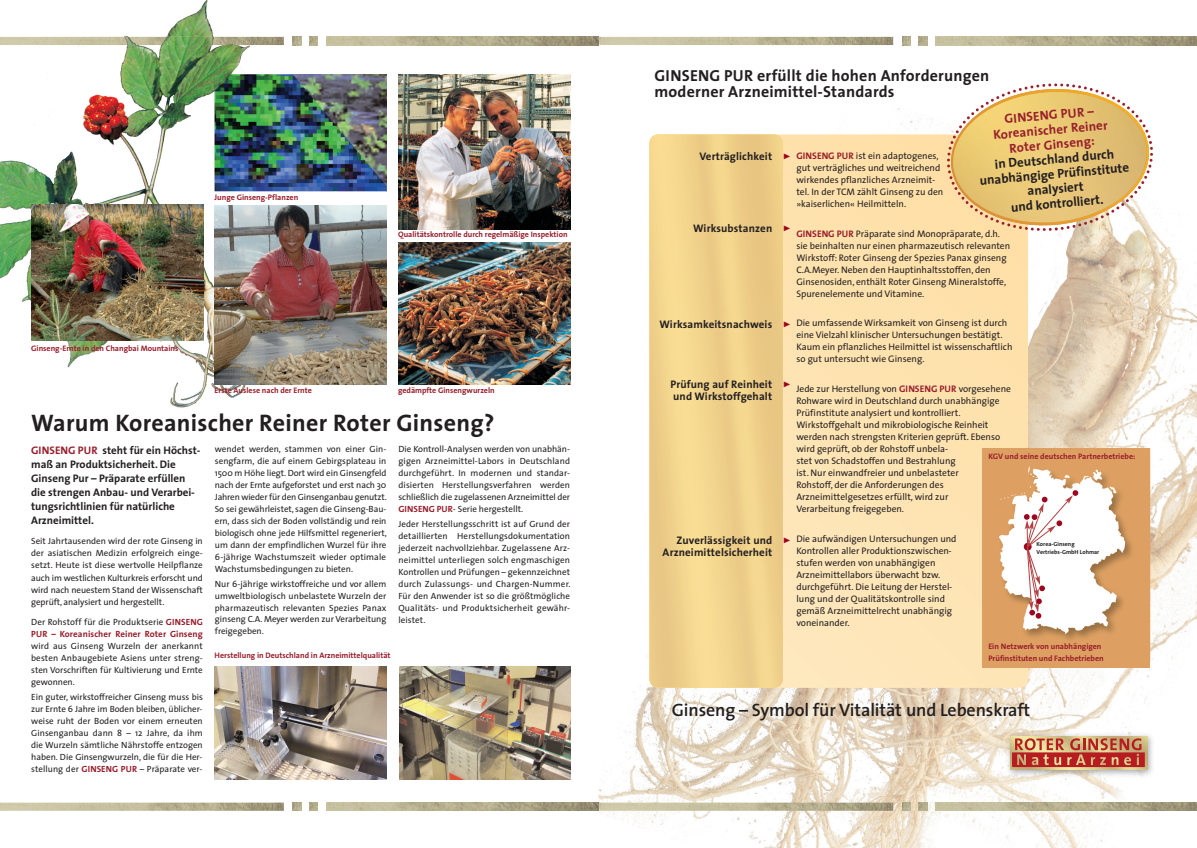
<style>
.page{position:relative;width:1197px;height:848px;background:#fff}
.page>*{position:absolute;margin:0;border:0;box-sizing:border-box;transform-origin:0 0}
.t1{font:700 24px "The Sans";letter-spacing:.01em;color:#231f20}
.t2{font:600 18px "The Sans";letter-spacing:-.005em;color:#231f20}
.t3{font:700 16px/16px "The Sans";letter-spacing:.01em;color:#231f20}
.t4{font:16px "Meta Plus Medium Caps";color:#9d061f}
.t5{font:700 13px/14.8px "The Sans";color:#231f20;text-align:center}
.t6{font:700 13px/14.8px "The Sans";color:#981f2c;text-align:center}
.t7{font:700 11px/14px "The Sans";color:#231f20}
.t8{font:9.5px/12px "The Sans";color:#231f20}
.t9{font:9px/12px "The Sans";color:#231f20;text-align:justify}
.t10{font:700 9px/12px "The Sans";letter-spacing:.01em;color:#981f2c}
.t11{font:700 8px/12px "The Sans";color:#981f2c}
.t12{font:700 5.9px/7.4px "The Sans";color:#231f20}
.s1{color:#981f2c}
.s2{font-weight:400;color:#231f20}
.s3{font-weight:700;color:#981f2c}
</style>
<div class="page">
<img style="left:598px;top:36px;width:598px;height:812px">
<div style="left:649px;top:135px;width:378px;height:552px;background:#fee3b0;border-radius:9px"></div>
<img style="left:649px;top:135px;width:133px;height:552px">
<svg style="left:293px;top:37px;width:8px;height:8px"></svg>
<svg style="left:309px;top:37px;width:9px;height:8px"></svg>
<img style="left:326px;top:37px;width:567px;height:8px">
<img style="left:0;top:37px;width:284px;height:8px">
<svg style="left:943px;top:80px;width:213px;height:152px"></svg>
<img style="left:952px;top:92px;width:194px;height:131px">
<svg style="left:902px;top:37px;width:8px;height:8px"></svg>
<svg style="left:918px;top:37px;width:9px;height:8px"></svg>
<img style="left:935px;top:37px;width:261px;height:8px">
<svg style="left:902px;top:802px;width:8px;height:8px"></svg>
<svg style="left:918px;top:802px;width:9px;height:8px"></svg>
<img style="left:935px;top:802px;width:261px;height:8px">
<img style="left:326px;top:802px;width:567px;height:8px">
<img style="left:85px;top:0;width:176px;height:37px">
<img style="left:0;top:45px;width:386px;height:363px">
<img style="left:76px;top:37px;width:192px;height:8px">
<svg style="left:293px;top:802px;width:8px;height:8px"></svg>
<svg style="left:309px;top:802px;width:9px;height:8px"></svg>
<img style="left:0;top:802px;width:284px;height:8px">
<img style="left:398px;top:243px;width:172px;height:142px">
<img style="left:398px;top:74px;width:172px;height:155px">
<img style="left:399px;top:666px;width:171px;height:113px">
<img style="left:214px;top:666px;width:172px;height:113px">
<img style="left:1003px;top:729px;width:154px;height:51px">
<img style="left:1009px;top:736px;width:137px;height:33px">
<svg style="left:1011px;top:738px;width:133px;height:29px;background:#c3644d"></svg>
<img style="left:214px;top:205px;width:172px;height:180px">
<div style="left:982px;top:447px;width:167px;height:220px;background:#dda062"></div>
<img style="left:1026px;top:448px;width:125px;height:214px">
<img style="left:999px;top:464px;width:125px;height:170px">
<svg style="left:1023px;top:475px;width:55px;height:143px;background:#f3e3e0"></svg>
<img style="left:31px;top:204px;width:172px;height:136px">
<p class="t11" style="left:214px;top:192px;width:85px">Junge Ginseng-Pflanzen</p>
<p class="t11" style="left:31px;top:343px;width:149px">Ginseng-Ernte in den Changbai Mountains</p>
<p class="t11" style="left:214px;top:384px;width:99px">Erste Auslese nach der Ernte</p>
<p class="t11" style="left:398px;top:229px;width:171px">Qualitätskontrolle durch regelmäßige Inspektion</p>
<p class="t11" style="left:398px;top:384px;width:98px">gedämpfte Ginsengwurzeln</p>
<h1 class="t1" style="left:31px;top:414px;width:464px">Warum Koreanischer Reiner Roter Ginseng?</h1>
<p class="t7" style="left:31px;top:444px;width:171px"><span class="s1">GINSENG PUR</span> steht für ein Höchst&shy;maß an Produktsicherheit. Die<br>Ginseng Pur – Präparate erfüllen die strengen Anbau- und Verarbei&shy;tungsrichtlinien für natürliche<br>Arzneimittel.</p>
<p class="t9" style="left:31px;top:536px;width:173px">Seit Jahrtausenden wird der rote Ginseng in der asiatischen Medizin erfolgreich einge&shy;setzt. Heute ist diese wertvolle Heilpflanze auch im westlichen Kulturkreis erforscht und wird nach neuestem Stand der Wissenschaft geprüft, analysiert und hergestellt.</p>
<p class="t10" style="left:31px;top:616px;width:173px"><span class="s2">Der Rohstoff für die Produktserie</span> GINSENG<br>PUR – Koreanischer Reiner Roter Ginseng</p>
<p class="t9" style="left:31px;top:641px;width:173px">wird aus Ginseng Wurzeln der anerkannt besten Anbaugebiete Asiens unter streng&shy;sten Vorschriften für Kultivierung und Ernte gewonnen.</p>
<p class="t9" style="left:31px;top:691px;width:173px">Ein guter, wirkstoffreicher Ginseng muss bis zur Ernte 6 Jahre im Boden bleiben, üblicher&shy;weise ruht der Boden vor einem erneuten Ginsenganbau dann 8 – 12 Jahre, da ihm die Wurzeln sämtliche Nährstoffe entzogen haben. Die Ginsengwurzeln, die für die Her&shy;stellung der <span class="s3">GINSENG PUR</span> – Präparate ver-</p>
<p class="t9" style="left:398px;top:444px;width:173px">Die Kontroll-Analysen werden von unabhän&shy;gigen Arzneimittel-Labors in Deutschland durchgeführt. In modernen und standar&shy;disierten Herstellungsverfahren werden schließlich die zugelassenen Arzneimittel der <span class="s3">GINSENG PUR</span>- Serie hergestellt.</p>
<p class="t9" style="left:398px;top:519px;width:173px">Jeder Herstellungsschritt ist auf Grund der detaillierten Herstellungsdokumentation jederzeit nachvollziehbar. Zugelassene Arz&shy;neimittel unterliegen solch engmaschigen Kontrollen und Prüfungen – gekennzeichnet durch Zulassungs- und Chargen-Nummer.<br>Für den Anwender ist so die größtmögliche Qualitäts- und Produktsicherheit gewähr&shy;leistet.</p>
<p class="t9" style="left:215px;top:444px;width:173px">wendet werden, stammen von einer Gin&shy;sengfarm, die auf einem Gebirgsplateau in 1500 m Höhe liegt. Dort wird ein Ginsengfeld nach der Ernte aufgeforstet und erst nach 30<br>Jahren wieder für den Ginsenganbau genutzt.<br>So sei gewährleistet, sagen die Ginseng-Bau&shy;ern, dass sich der Boden vollständig und rein biologisch ohne jede Hilfsmittel regeneriert, um dann der empfindlichen Wurzel für ihre 6-jährige Wachstumszeit wieder optimale Wachstumsbedingungen zu bieten.</p>
<p class="t9" style="left:215px;top:579px;width:173px">Nur 6-jährige wirkstoffreiche und vor allem umweltbiologisch unbelastete Wurzeln der pharmazeutisch relevanten Spezies Panax ginseng C.A. Meyer werden zur Verarbeitung freigegeben.</p>
<p class="t11" style="left:214px;top:650px;width:177px">Herstellung in Deutschland in Arzneimittelqualität</p>
<h3 class="t3" style="left:654px;top:69px;width:336px">GINSENG PUR erfüllt die hohen Anforderungen moderner Arzneimittel-Standards</h3>
<p class="t7" style="left:699px;top:150px;width:74px">Verträglichkeit</p>
<p class="t7" style="left:693px;top:222px;width:81px">Wirksubstanzen</p>
<p class="t7" style="left:659px;top:318px;width:114px">Wirksamkeitsnachweis</p>
<p class="t7" style="left:670px;top:379px;width:103px;line-height:12px">Prüfung auf Reinheit und Wirkstoffgehalt</p>
<p class="t7" style="left:662px;top:535px;width:111px;line-height:12px;text-align:right">Zuverlässigkeit und<br>Arzneimittelsicherheit</p>
<h3 class="t6" style="left:991px;top:114px;width:116px;rotate:-5deg">GINSENG PUR –<br>Koreanischer Reiner<br>Roter Ginseng:</h3>
<h3 class="t5" style="left:977px;top:160px;width:151px;rotate:-5deg">in Deutschland durch unabhängige Prüfinstitute analysiert<br>und kontrolliert.</h3>
<p class="t8" style="left:796px;top:150px;width:148px"><span class="s3">GINSENG PUR</span> ist ein adaptogenes, gut verträgliches und weitreichend wirkendes pflanzliches Arzneimit&shy;tel. In der TCM zählt Ginseng zu den »kaiserlichen« Heilmitteln.</p>
<p class="t8" style="left:796px;top:228px;width:215px"><span class="s3">GINSENG PUR</span> Präparate sind Monopräparate, d.h. sie beinhalten nur einen pharmazeutisch relevanten Wirkstoff: Roter Ginseng der Spezies Panax ginseng C.A.Meyer. Neben den Hauptinhaltsstoffen, den Ginsenosiden, enthält Roter Ginseng Mineralstoffe, Spurenelemente und Vitamine.</p>
<p class="t8" style="left:796px;top:318px;width:217px">Die umfassende Wirksamkeit von Ginseng ist durch eine Vielzahl klinischer Untersuchungen bestätigt.<br>Kaum ein pflanzliches Heilmittel ist wissenschaftlich so gut untersucht wie Ginseng.</p>
<p class="t8" style="left:796px;top:383px;width:216px">Jede zur Herstellung von <span class="s3">GINSENG PUR</span> vorgesehene Rohware wird in Deutschland durch unabhängige Prüfinstitute analysiert und kontrolliert.<br>Wirkstoffgehalt und mikrobiologische Reinheit werden nach strengsten Kriterien geprüft. Ebenso wird geprüft, ob der Rohstoff unbela-<br>stet von Schadstoffen und Bestrahlung<br>ist. Nur einwandfreier und unbelasteter<br>Rohstoff, der die Anforderungen des Arzneimittelgesetzes erfüllt, wird zur<br>Verarbeitung freigegeben.</p>
<p class="t8" style="left:796px;top:533px;width:162px">Die aufwändigen Untersuchungen und Kontrollen aller Produktionszwischen&shy;stufen werden von unabhängigen Arzneimittellabors überwacht bzw. durchgeführt. Die Leitung der Herstel&shy;lung und der Qualitätskontrolle sind gemäß Arzneimittelrecht unabhängig voneinander.</p>
<h3 class="t4" style="left:782px;top:147px;width:9px">•</h3>
<h3 class="t4" style="left:782px;top:219px;width:9px">•</h3>
<h3 class="t4" style="left:782px;top:315px;width:9px">•</h3>
<h3 class="t4" style="left:782px;top:375px;width:9px">•</h3>
<p class="t11" style="left:988px;top:451px;width:148px">KGV und seine deutschen Partnerbetriebe:</p>
<h3 class="t4" style="left:782px;top:531px;width:9px">•</h3>
<p class="t12" style="left:1036px;top:541px;width:64px">Korea-Ginseng<br>Vertriebs-GmbH Lohmar</p>
<p class="t11" style="left:988px;top:640px;width:117px">Ein Netzwerk von unabhängigen<br>Prüfinstituten und Fachbetrieben</p>
<h2 class="t2" style="left:671px;top:702px;width:360px">Ginseng – Symbol für Vitalität und Lebenskraft</h2>
</div>
